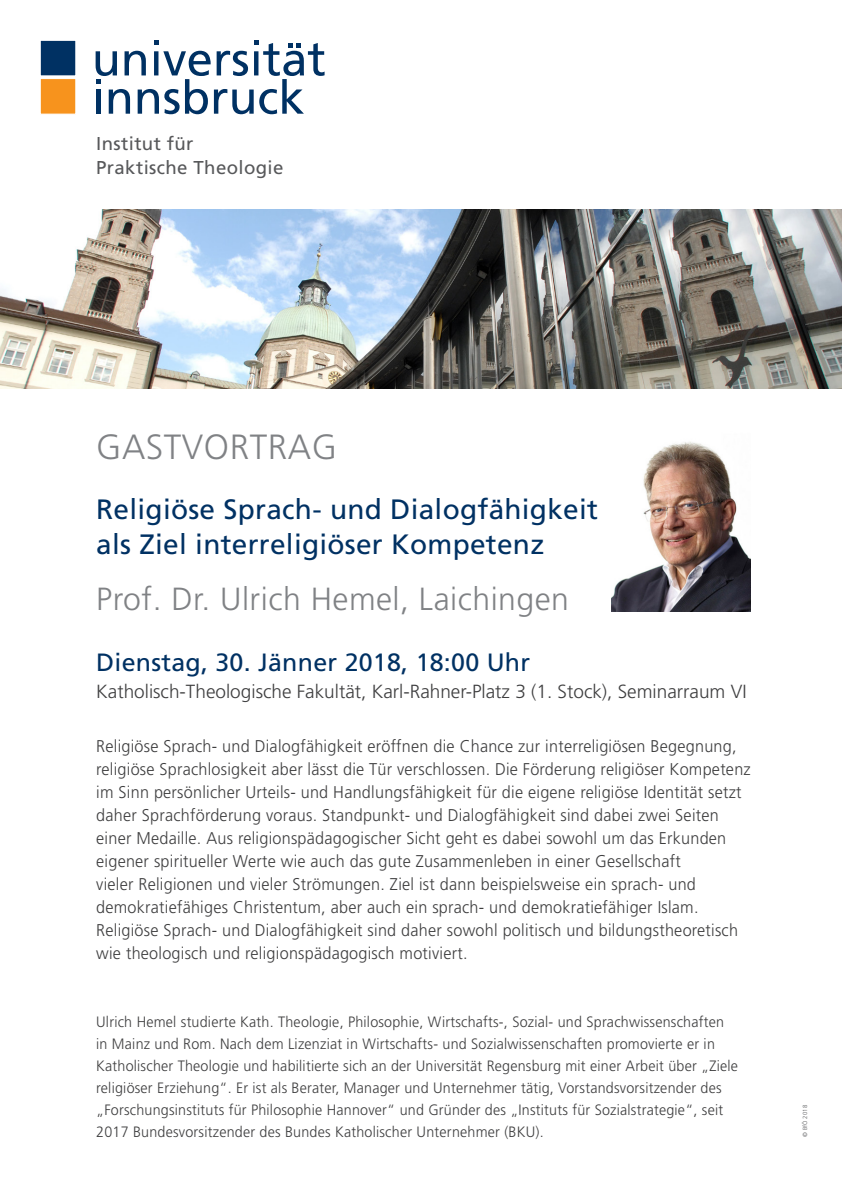
<style>
.page{position:relative;width:842px;height:1191px;background:#fff}
.page>*{position:absolute;margin:0;border:0;box-sizing:border-box;transform-origin:0 0}
.t1{font:300 35px "Frutiger";letter-spacing:.015em;color:#808285}
.t2{font:300 32px "Frutiger";letter-spacing:.015em;color:#808285}
.t3{font:28px "Frutiger";letter-spacing:.01em;color:#003163}
.t4{font:25px "Frutiger";letter-spacing:.01em;color:#003163}
.t5{font:300 19px "Frutiger";color:#3e3e3f}
.t6{font:18.6px "Frutiger";letter-spacing:.02em;color:#57585a}
.t7{font:300 17px/23px "Frutiger";letter-spacing:.015em;color:#3e3e3f;scale:.95 1}
.t8{font:300 15px/22px "Frutiger";letter-spacing:.015em;color:#3e3e3f;scale:.95 1}
.t9{font:300 6px "Frutiger";letter-spacing:.015em;color:#57585a}
</style>
<div class="page">
<img style="left:0;top:209px;width:842px;height:180px">
<img style="left:611px;top:441px;width:139px;height:170px">
<svg style="left:40px;top:40px;width:36px;height:75px;background:#8b7456"></svg>
<svg style="left:96px;top:41px;width:229px;height:73px"></svg>
<p class="t6" style="left:96px;top:132px;width:99px">Institut für</p>
<p class="t6" style="left:96px;top:156px;width:189px">Praktische Theologie</p>
<p class="t1" style="left:96px;top:427px;width:242px">GASTVORTRAG</p>
<p class="t3" style="left:96px;top:493px;width:503px">Religiöse Sprach- und Dialogfähigkeit</p>
<p class="t3" style="left:96px;top:528px;width:450px">als Ziel interreligiöser Kompetenz</p>
<p class="t2" style="left:96px;top:581px;width:474px">Prof. Dr. Ulrich Hemel, Laichingen</p>
<p class="t4" style="left:96px;top:648px;width:435px">Dienstag, 30. Jänner 2018, 18:00 Uhr</p>
<p class="t5" style="left:96px;top:681px;width:652px">Katholisch-Theologische Fakultät, Karl-Rahner-Platz 3 (1. Stock), Seminarraum VI</p>
<p class="t7" style="left:96px;top:735px;width:690px">Religiöse Sprach- und Dialogfähigkeit eröffnen die Chance zur interreligiösen Begegnung, religiöse Sprachlosigkeit aber lässt die Tür verschlossen. Die Förderung religiöser Kompetenz im Sinn persönlicher Urteils- und Handlungsfähigkeit für die eigene religiöse Identität setzt daher Sprachförderung voraus. Standpunkt- und Dialogfähigkeit sind dabei zwei Seiten einer Medaille. Aus religionspädagogischer Sicht geht es dabei sowohl um das Erkunden eigener spiritueller Werte wie auch das gute Zusammenleben in einer Gesellschaft<br>vieler Religionen und vieler Strömungen. Ziel ist dann beispielsweise ein sprach- und demokratiefähiges Christentum, aber auch ein sprach- und demokratiefähiger Islam.<br>Religiöse Sprach- und Dialogfähigkeit sind daher sowohl politisch und bildungstheoretisch wie theologisch und religionspädagogisch motiviert.</p>
<p class="t8" style="left:96px;top:1011px;width:677px">Ulrich Hemel studierte Kath. Theologie, Philosophie, Wirtschafts-, Sozial- und Sprachwissenschaften in Mainz und Rom. Nach dem Lizenziat in Wirtschafts- und Sozialwissenschaften promovierte er in Katholischer Theologie und habilitierte sich an der Universität Regensburg mit einer Arbeit über „Ziele religiöser Erziehung“. Er ist als Berater, Manager und Unternehmer tätig, Vorstandsvorsitzender des „Forschungsinstituts für Philosophie Hannover“ und Gründer des „Instituts für Sozialstrategie“, seit 2017 Bundesvorsitzender des Bundes Katholischer Unternehmer (BKU).</p>
<p class="t9" style="left:801px;top:1137px;width:33px;rotate:-90deg">© BfÖ 2018</p>
</div>
